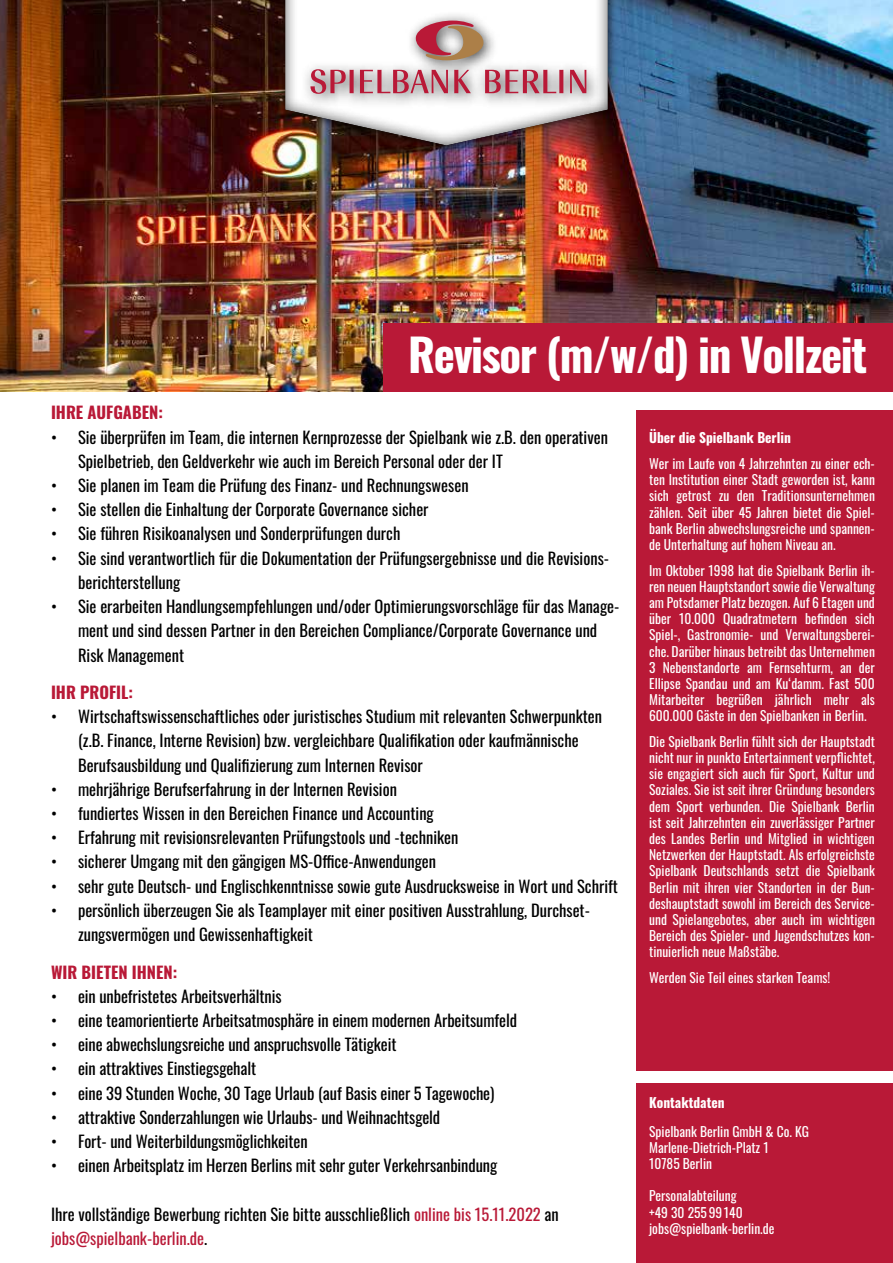
<style>
.page{position:relative;width:893px;height:1263px;background:#fff}
.page>*{position:absolute;margin:0;border:0;box-sizing:border-box;transform-origin:0 0}
.t1{font:700 45px "Oswald";letter-spacing:-.03em;color:#fff}
.t2{font:16.5px/24.2px "Oswald";color:#000}
.t3{font:700 16.5px "Oswald";color:#b91937}
.t4{font:13.5px/16.2px "Oswald";color:#fff;text-align:justify}
.t5{font:700 13.5px "Oswald";color:#fff}
.s1{color:#b91937}
</style>
<div class="page">
<img style="left:0;top:0;width:893px;height:391px">
<div style="left:276px;top:0;width:341px;height:154px;background:#000;opacity:.8"></div>
<div style="left:285px;top:0;width:324px;height:148px;background:#000;opacity:.75"></div>
<div style="left:301px;top:10px;width:301px;height:99px;background:#000;opacity:.75"></div>
<svg style="left:310px;top:69px;width:44px;height:25px"></svg>
<svg style="left:360px;top:70px;width:88px;height:23px;background:#c48994"></svg>
<svg style="left:454px;top:70px;width:17px;height:23px"></svg>
<svg style="left:485px;top:70px;width:78px;height:23px;background:#c1818d"></svg>
<svg style="left:570px;top:70px;width:16px;height:23px"></svg>
<svg style="left:416px;top:21px;width:67px;height:39px;background:#ba827c"></svg>
<div style="left:384px;top:323px;width:509px;height:68px;background:#b91937"></div>
<div style="left:636px;top:410px;width:257px;height:661px;background:#b91937"></div>
<div style="left:636px;top:1083px;width:257px;height:180px;background:#b91937"></div>
<h1 class="t1" style="left:408px;top:331px;width:461px">Revisor (m/w/d) in Vollzeit</h1>
<p class="t3" style="left:51px;top:404px;width:113px">IHRE AUFGABEN:</p>
<p class="t2" style="left:78px;top:423px;width:531px;text-indent:-27px">• Sie überprüfen im Team, die internen Kernprozesse der Spielbank wie z.B. den operativen<br>Spielbetrieb, den Geldverkehr wie auch im Bereich Personal oder der IT</p>
<p class="t2" style="left:51px;top:472px;width:419px">• Sie planen im Team die Prüfung des Finanz- und Rechnungswesen</p>
<p class="t2" style="left:51px;top:496px;width:379px">• Sie stellen die Einhaltung der Corporate Governance sicher</p>
<p class="t2" style="left:51px;top:520px;width:351px">• Sie führen Risikoanalysen und Sonderprüfungen durch</p>
<p class="t2" style="left:78px;top:544px;width:533px;text-indent:-27px">• Sie sind verantwortlich für die Dokumentation der Prüfungsergebnisse und die Revisions&shy;berichterstellung</p>
<p class="t2" style="left:78px;top:593px;width:543px;text-indent:-27px">• Sie erarbeiten Handlungsempfehlungen und/oder Optimierungsvorschläge für das Manage&shy;ment und sind dessen Partner in den Bereichen Compliance/Corporate Governance und<br>Risk Management</p>
<p class="t3" style="left:51px;top:684px;width:84px">IHR PROFIL:</p>
<p class="t2" style="left:78px;top:703px;width:525px;text-indent:-27px">• Wirtschaftswissenschaftliches oder juristisches Studium mit relevanten Schwerpunkten (z.B. Finance, Interne Revision) bzw. vergleichbare Qualifikation oder kaufmännische<br>Berufsausbildung und Qualifizierung zum Internen Revisor</p>
<p class="t2" style="left:51px;top:775px;width:347px">• mehrjährige Berufserfahrung in der Internen Revision</p>
<p class="t2" style="left:51px;top:800px;width:384px">• fundiertes Wissen in den Bereichen Finance und Accounting</p>
<p class="t2" style="left:51px;top:824px;width:409px">• Erfahrung mit revisionsrelevanten Prüfungstools und -techniken</p>
<p class="t2" style="left:51px;top:848px;width:386px">• sicherer Umgang mit den gängigen MS-Office-Anwendungen</p>
<p class="t2" style="left:51px;top:872px;width:568px">• sehr gute Deutsch- und Englischkenntnisse sowie gute Ausdrucksweise in Wort und Schrift</p>
<p class="t2" style="left:78px;top:896px;width:513px;text-indent:-27px">• persönlich überzeugen Sie als Teamplayer mit einer positiven Ausstrahlung, Durchset&shy;zungsvermögen und Gewissenhaftigkeit</p>
<p class="t3" style="left:51px;top:963px;width:128px">WIR BIETEN IHNEN:</p>
<p class="t2" style="left:51px;top:982px;width:232px">• ein unbefristetes Arbeitsverhältnis</p>
<p class="t2" style="left:51px;top:1006px;width:468px">• eine teamorientierte Arbeitsatmosphäre in einem modernen Arbeitsumfeld</p>
<p class="t2" style="left:51px;top:1031px;width:347px">• eine abwechslungsreiche und anspruchsvolle Tätigkeit</p>
<p class="t2" style="left:51px;top:1055px;width:207px">• ein attraktives Einstiegsgehalt</p>
<p class="t2" style="left:51px;top:1079px;width:445px">• eine 39 Stunden Woche, 30 Tage Urlaub (auf Basis einer 5 Tagewoche)</p>
<p class="t2" style="left:51px;top:1103px;width:391px">• attraktive Sonderzahlungen wie Urlaubs- und Weihnachtsgeld</p>
<p class="t2" style="left:51px;top:1128px;width:258px">• Fort- und Weiterbildungsmöglichkeiten</p>
<p class="t2" style="left:51px;top:1152px;width:448px">• einen Arbeitsplatz im Herzen Berlins mit sehr guter Verkehrsanbindung</p>
<p class="t2" style="left:51px;top:1200px;width:509px">Ihre vollständige Bewerbung richten Sie bitte ausschließlich <span class="s1">online bis 15.11.2022</span> an <span class="s1">jobs@spielbank-berlin.de</span>.</p>
<p class="t5" style="left:649px;top:431px;width:143px">Über die Spielbank Berlin</p>
<p class="t4" style="left:649px;top:454px;width:227px">Wer im Laufe von 4 Jahrzehnten zu einer ech&shy;ten Institution einer Stadt geworden ist, kann sich getrost zu den Traditionsunternehmen zählen. Seit über 45 Jahren bietet die Spiel&shy;bank Berlin abwechslungsreiche und spannen&shy;de Unterhaltung auf hohem Niveau an.</p>
<p class="t4" style="left:649px;top:561px;width:227px">Im Oktober 1998 hat die Spielbank Berlin ih&shy;ren neuen Hauptstandort sowie die Verwaltung am Potsdamer Platz bezogen. Auf 6 Etagen und über 10.000 Quadratmetern befinden sich Spiel-, Gastronomie- und Verwaltungsberei&shy;che. Darüber hinaus betreibt das Unternehmen 3 Nebenstandorte am Fernsehturm, an der Ellipse Spandau und am Ku‘damm. Fast 500<br>Mitarbeiter begrüßen jährlich mehr als 600.000 Gäste in den Spielbanken in Berlin.</p>
<p class="t4" style="left:649px;top:732px;width:227px">Die Spielbank Berlin fühlt sich der Hauptstadt nicht nur in punkto Entertainment verpflichtet, sie engagiert sich auch für Sport, Kultur und Soziales. Sie ist seit ihrer Gründung besonders dem Sport verbunden. Die Spielbank Berlin ist seit Jahrzehnten ein zuverlässiger Partner des Landes Berlin und Mitglied in wichtigen Netzwerken der Hauptstadt. Als erfolgreichste Spielbank Deutschlands setzt die Spielbank Berlin mit ihren vier Standorten in der Bun&shy;deshauptstadt sowohl im Bereich des Service&shy;und Spielangebotes, aber auch im wichtigen Bereich des Spieler- und Jugendschutzes kon&shy;tinuierlich neue Maßstäbe.</p>
<p class="t4" style="left:649px;top:968px;width:183px">Werden Sie Teil eines starken Teams!</p>
<p class="t5" style="left:649px;top:1095px;width:77px">Kontaktdaten</p>
<p class="t4" style="left:649px;top:1121px;width:161px;text-align:left">Spielbank Berlin GmbH &amp; Co. KG<br>Marlene-Dietrich-Platz 1<br>10785 Berlin</p>
<p class="t4" style="left:649px;top:1186px;width:127px;text-align:left">Personalabteilung<br>+49 30 25599140 jobs@spielbank-berlin.de</p>
</div>
